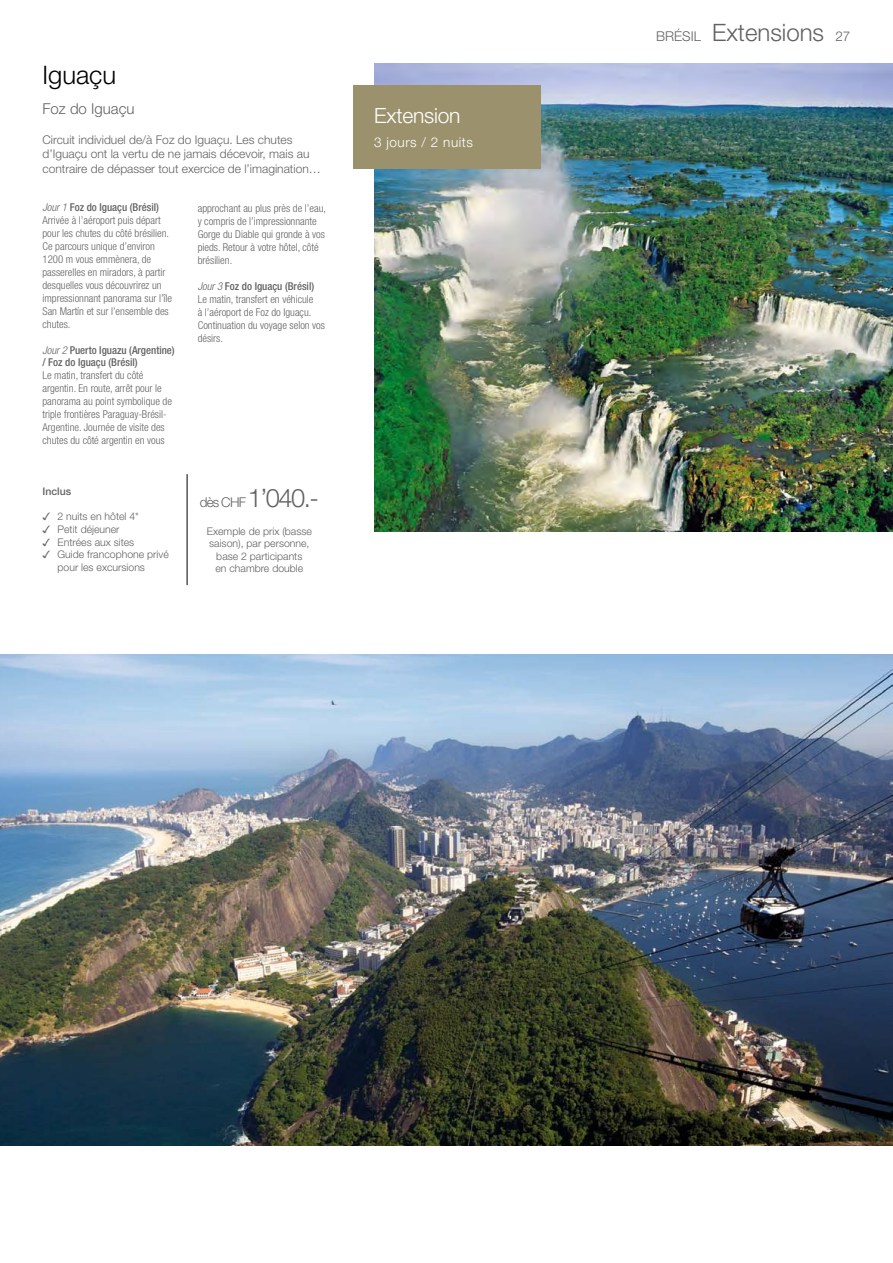
<style>
.page{position:relative;width:893px;height:1263px;background:#fff}
.page>*{position:absolute;margin:0;border:0;box-sizing:border-box;transform-origin:0 0}
.t1{font:300 25.5px "Helvetica Neue";color:#626261}
.t2{font:300 25.5px "Helvetica Neue";color:#000}
.t3{font:300 24px "Helvetica Neue";color:#626261}
.t4{font:300 21px "Helvetica Neue";letter-spacing:-.01em;color:#fff}
.t5{font:300 15px "Helvetica Neue";color:#626261}
.t6{font:300 13.5px "Helvetica Neue";letter-spacing:.04em;color:#fff}
.t7{font:300 12px/14.4px "Helvetica Neue";color:#626261}
.t8{font:300 condensed 10.8px/12.9px "Helvetica Neue";color:#626261}
.t9{font:500 condensed 10.8px/12.9px "Helvetica Neue";color:#626261}
.t10{font:300 10.5px/12.6px "Helvetica Neue";color:#626261;text-align:center}
.t11{font:500 10.5px "Helvetica Neue";color:#626261}
.s1{font-style:italic}
.s2{font-weight:500}
.s3{font-weight:300;font-style:italic}
.s4{font-family:"Monotype Sorts";font-weight:400}
.s5{font-size:13.5px}
</style>
<div class="page">
<img style="left:374px;top:64px;width:519px;height:467px">
<hr style="left:187px;top:474px;width:1px;height:111px;background:#000">
<div style="left:353px;top:85px;width:187px;height:83px;background:#9b926d"></div>
<img style="left:0;top:654px;width:892px;height:491px">
<h1 class="t2" style="left:43px;top:59px;width:75px">Iguaçu</h1>
<h3 class="t5" style="left:43px;top:100px;width:93px">Foz do Iguaçu</h3>
<p class="t7" style="left:43px;top:132px;width:280px">Circuit individuel de/à Foz do Iguaçu. Les chutes d’Iguaçu ont la vertu de ne jamais décevoir, mais au contraire de dépasser tout exercice de l’imagination…</p>
<p class="t8" style="left:43px;top:201px;width:131px"><span class="s1">Jour 1</span> <span class="s2">Foz do Iguaçu (Brésil)<br></span>Arrivée à l’aéroport puis départ pour les chutes du côté brésilien.<br>Ce parcours unique d’environ<br>1200 m vous emmènera, de passerelles en miradors, à partir desquelles vous découvrirez un impressionnant panorama sur l’île<br>San Martín et sur l’ensemble des chutes.</p>
<p class="t9" style="left:43px;top:343px;width:134px"><span class="s3">Jour 2</span> Puerto Iguazu (Argentine) / Foz do Iguaçu (Brésil)</p>
<p class="t8" style="left:43px;top:369px;width:131px">Le matin, transfert du côté argentin. En route, arrêt pour le panorama au point symbolique de triple frontières Paraguay-Brésil-<br>Argentine. Journée de visite des chutes du côté argentin en vous</p>
<p class="t11" style="left:43px;top:485px;width:30px">Inclus</p>
<p class="t10" style="left:43px;top:510px;width:98px"><span class="s4">3</span> 2 nuits en hôtel 4*</p>
<p class="t10" style="left:43px;top:523px;width:79px"><span class="s4">3</span> Petit déjeuner</p>
<p class="t10" style="left:43px;top:535px;width:93px"><span class="s4">3</span> Entrées aux sites</p>
<p class="t10" style="left:43px;top:548px;width:128px"><span class="s4">3</span> Guide francophone privé</p>
<p class="t10" style="left:58px;top:560px;width:89px">pour les excursions</p>
<p class="t8" style="left:198px;top:202px;width:130px">approchant au plus près de l’eau, y compris de l’impressionnante<br>Gorge du Diable qui gronde à vos pieds. Retour à votre hôtel, côté brésilien.</p>
<p class="t8" style="left:198px;top:279px;width:129px"><span class="s1">Jour 3</span> <span class="s2">Foz do Iguaçu (Brésil)<br></span>Le matin, transfert en véhicule<br>à l’aéroport de Foz do Iguaçu.<br>Continuation du voyage selon vos désirs.</p>
<h1 class="t1" style="left:200px;top:482px;width:121px"><span class="s5">dès CHF</span> 1’040.-</h1>
<p class="t10" style="left:207px;top:524px;width:107px">Exemple de prix (basse saison), par personne, base 2 participants<br>en chambre double</p>
<h3 class="t4" style="left:374px;top:102px;width:88px">Extension</h3>
<p class="t6" style="left:374px;top:134px;width:100px">3 jours / 2 nuits</p>
<h2 class="t3" style="left:656px;top:18px;width:196px"><span class="s5">BRÉSIL</span> Extensions <span class="s5">27</span></h2>
</div>
